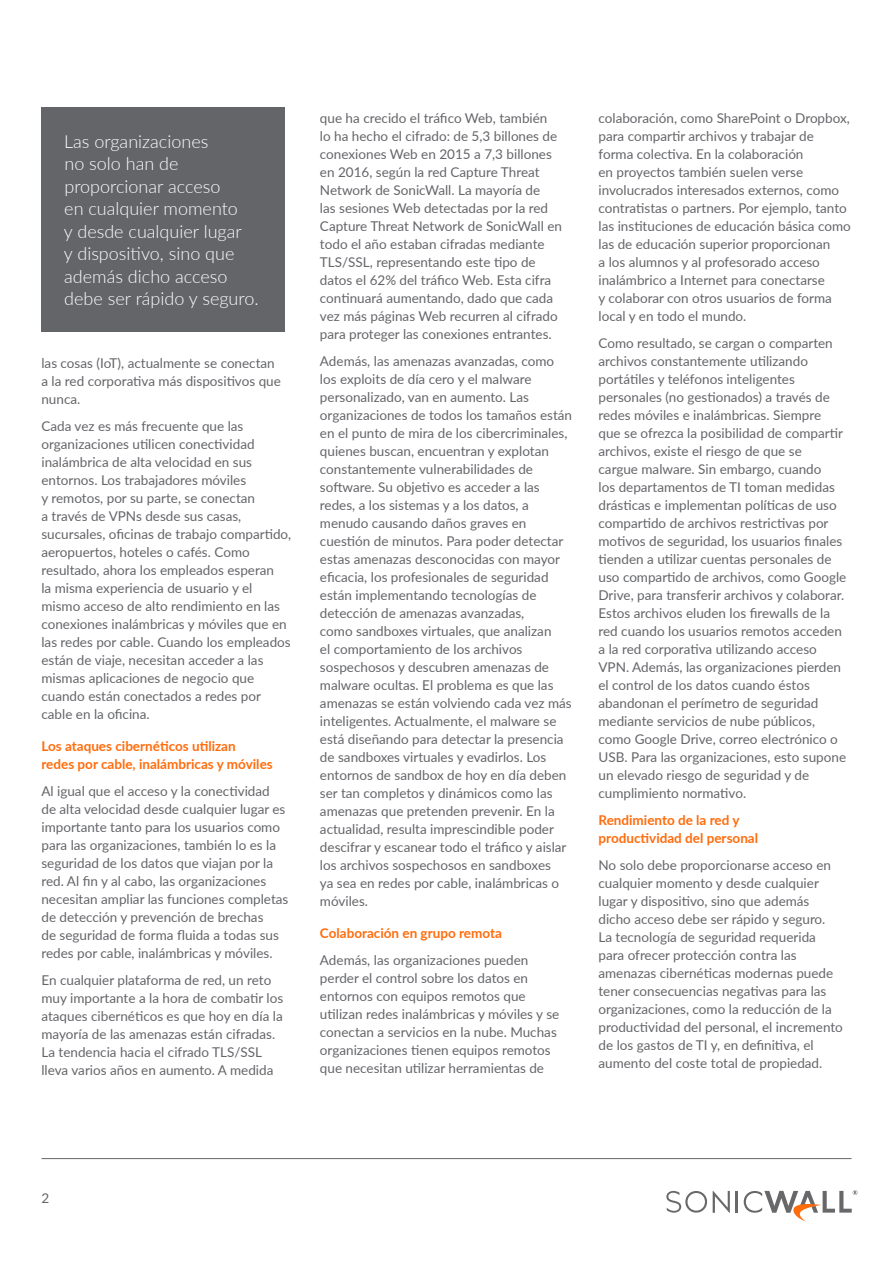
<style>
.page{position:relative;width:893px;height:1263px;background:#fff}
.page>*{position:absolute;margin:0;border:0;box-sizing:border-box;transform-origin:0 0}
.t1{font:300 18px/22.5px "Lato";color:#fff}
.t2{font:13.5px/18px "Lato";color:#646569}
.t3{font:700 13.5px/18px "Lato";color:#ff6c0c}
</style>
<div class="page">
<svg style="left:713px;top:1191px;width:17px;height:22px"></svg>
<hr style="left:736px;top:1191px;width:2px;height:22px;background:#68686b">
<svg style="left:666px;top:1191px;width:41px;height:22px"></svg>
<svg style="left:744px;top:1190px;width:113px;height:32px"></svg>
<hr style="left:41px;top:1158px;width:810px;height:1px;background:#646569">
<div style="left:41px;top:107px;width:243px;height:225px;background:#646569"></div>
<h1 class="t1" style="left:64px;top:129px;width:196px">Las organizaciones<br>no solo han de proporcionar acceso<br>en cualquier momento<br>y desde cualquier lugar<br>y dispositivo, sino que además dicho acceso debe ser rápido y seguro.</h1>
<p class="t2" style="left:41px;top:354px;width:241px">las cosas (IoT), actualmente se conectan a la red corporativa más dispositivos que nunca.</p>
<p class="t2" style="left:41px;top:417px;width:251px">Cada vez es más frecuente que las organizaciones utilicen conectividad inalámbrica de alta velocidad en sus entornos. Los trabajadores móviles<br>y remotos, por su parte, se conectan<br>a través de VPNs desde sus casas, sucursales, oficinas de trabajo compartido, aeropuertos, hoteles o cafés. Como resultado, ahora los empleados esperan<br>la misma experiencia de usuario y el mismo acceso de alto rendimiento en las conexiones inalámbricas y móviles que en las redes por cable. Cuando los empleados están de viaje, necesitan acceder a las mismas aplicaciones de negocio que cuando están conectados a redes por cable en la oficina.</p>
<p class="t3" style="left:41px;top:736px;width:233px">Los ataques cibernéticos utilizan<br>redes por cable, inalámbricas y móviles</p>
<p class="t2" style="left:41px;top:781px;width:248px">Al igual que el acceso y la conectividad<br>de alta velocidad desde cualquier lugar es importante tanto para los usuarios como para las organizaciones, también lo es la seguridad de los datos que viajan por la red. Al fin y al cabo, las organizaciones necesitan ampliar las funciones completas de detección y prevención de brechas<br>de seguridad de forma fluida a todas sus redes por cable, inalámbricas y móviles.</p>
<p class="t2" style="left:41px;top:970px;width:243px">En cualquier plataforma de red, un reto muy importante a la hora de combatir los ataques cibernéticos es que hoy en día la mayoría de las amenazas están cifradas.<br>La tendencia hacia el cifrado TLS/SSL lleva varios años en aumento. A medida</p>
<p class="t2" style="left:320px;top:109px;width:244px">que ha crecido el tráfico Web, también<br>lo ha hecho el cifrado: de 5,3 billones de conexiones Web en 2015 a 7,3 billones en 2016, según la red Capture Threat Network de SonicWall. La mayoría de<br>las sesiones Web detectadas por la red Capture Threat Network de SonicWall en todo el año estaban cifradas mediante TLS/SSL, representando este tipo de datos el 62% del tráfico Web. Esta cifra continuará aumentando, dado que cada vez más páginas Web recurren al cifrado para proteger las conexiones entrantes.</p>
<p class="t2" style="left:320px;top:352px;width:254px">Además, las amenazas avanzadas, como los exploits de día cero y el malware personalizado, van en aumento. Las organizaciones de todos los tamaños están en el punto de mira de los cibercriminales, quienes buscan, encuentran y explotan constantemente vulnerabilidades de software. Su objetivo es acceder a las redes, a los sistemas y a los datos, a menudo causando daños graves en cuestión de minutos. Para poder detectar estas amenazas desconocidas con mayor eficacia, los profesionales de seguridad están implementando tecnologías de detección de amenazas avanzadas,<br>como sandboxes virtuales, que analizan<br>el comportamiento de los archivos sospechosos y descubren amenazas de malware ocultas. El problema es que las amenazas se están volviendo cada vez más inteligentes. Actualmente, el malware se está diseñando para detectar la presencia de sandboxes virtuales y evadirlos. Los entornos de sandbox de hoy en día deben ser tan completos y dinámicos como las amenazas que pretenden prevenir. En la actualidad, resulta imprescindible poder descifrar y escanear todo el tráfico y aislar los archivos sospechosos en sandboxes<br>ya sea en redes por cable, inalámbricas o móviles.</p>
<p class="t3" style="left:320px;top:923px;width:183px">Colaboración en grupo remota</p>
<p class="t2" style="left:320px;top:950px;width:241px">Además, las organizaciones pueden perder el control sobre los datos en entornos con equipos remotos que utilizan redes inalámbricas y móviles y se conectan a servicios en la nube. Muchas organizaciones tienen equipos remotos que necesitan utilizar herramientas de</p>
<p class="t2" style="left:598px;top:109px;width:254px">colaboración, como SharePoint o Dropbox, para compartir archivos y trabajar de forma colectiva. En la colaboración<br>en proyectos también suelen verse involucrados interesados externos, como contratistas o partners. Por ejemplo, tanto las instituciones de educación básica como las de educación superior proporcionan<br>a los alumnos y al profesorado acceso inalámbrico a Internet para conectarse<br>y colaborar con otros usuarios de forma local y en todo el mundo.</p>
<p class="t2" style="left:598px;top:334px;width:249px">Como resultado, se cargan o comparten archivos constantemente utilizando portátiles y teléfonos inteligentes personales (no gestionados) a través de redes móviles e inalámbricas. Siempre que se ofrezca la posibilidad de compartir archivos, existe el riesgo de que se<br>cargue malware. Sin embargo, cuando<br>los departamentos de TI toman medidas drásticas e implementan políticas de uso compartido de archivos restrictivas por motivos de seguridad, los usuarios finales tienden a utilizar cuentas personales de uso compartido de archivos, como Google Drive, para transferir archivos y colaborar.<br>Estos archivos eluden los firewalls de la red cuando los usuarios remotos acceden a la red corporativa utilizando acceso VPN. Además, las organizaciones pierden el control de los datos cuando éstos abandonan el perímetro de seguridad mediante servicios de nube públicos, como Google Drive, correo electrónico o USB. Para las organizaciones, esto supone un elevado riesgo de seguridad y de cumplimiento normativo.</p>
<p class="t3" style="left:598px;top:811px;width:161px">Rendimiento de la red y productividad del personal</p>
<p class="t2" style="left:598px;top:856px;width:246px">No solo debe proporcionarse acceso en cualquier momento y desde cualquier lugar y dispositivo, sino que además dicho acceso debe ser rápido y seguro.<br>La tecnología de seguridad requerida para ofrecer protección contra las amenazas cibernéticas modernas puede tener consecuencias negativas para las organizaciones, como la reducción de la productividad del personal, el incremento de los gastos de TI y, en definitiva, el aumento del coste total de propiedad.</p>
<p class="t2" style="left:41px;top:1188px;width:9px">2</p>
</div>
